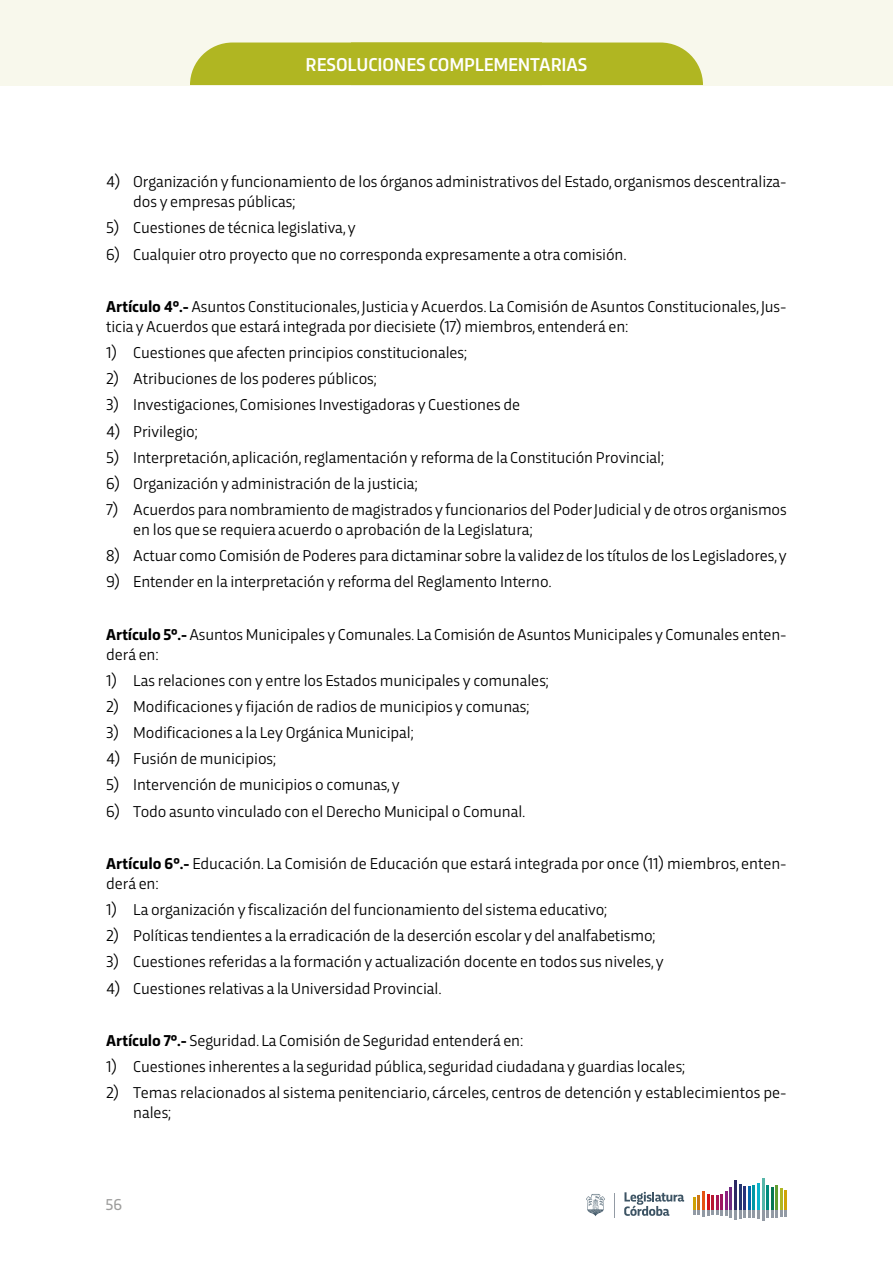
<style>
.page{position:relative;width:893px;height:1263px;background:#fff}
.page>*{position:absolute;margin:0;border:0;box-sizing:border-box;transform-origin:0 0}
.t1{font:500 19.5px "Trasandina";letter-spacing:-.005em;color:#fff}
.t2{font:16.5px/19.8px "Trasandina";letter-spacing:-.005em;color:#000}
.t3{font:16.5px "Trasandina";color:#9d9d9c}
.s1{font-weight:700}
</style>
<div class="page">
<hr style="left:730px;top:1187px;width:2px;height:23px;background:#6f2b82">
<hr style="left:734px;top:1179px;width:3px;height:31px;background:#2d2964">
<hr style="left:739px;top:1184px;width:2px;height:26px;background:#263670">
<hr style="left:743px;top:1186px;width:3px;height:24px;background:#28337b">
<hr style="left:748px;top:1186px;width:2px;height:24px;background:#0267ae">
<hr style="left:753px;top:1185px;width:2px;height:25px;background:#0098a4">
<hr style="left:757px;top:1183px;width:3px;height:27px;background:#0ab1cc">
<hr style="left:762px;top:1178px;width:2px;height:32px;background:#57b6a9">
<hr style="left:766px;top:1185px;width:3px;height:25px;background:#008b7c">
<hr style="left:771px;top:1187px;width:2px;height:23px;background:#077651">
<hr style="left:776px;top:1185px;width:2px;height:25px;background:#609d31">
<hr style="left:780px;top:1188px;width:2px;height:22px;background:#b0b622">
<hr style="left:785px;top:1190px;width:2px;height:20px;background:#cfa305">
<svg style="left:693px;top:1191px;width:94px;height:29px"></svg>
<svg style="left:624px;top:1192px;width:60px;height:24px"></svg>
<svg style="left:586px;top:1194px;width:19px;height:22px"></svg>
<svg style="left:614px;top:1193px;width:1px;height:25px"></svg>
<div style="left:0;top:0;width:893px;height:85px;background:#f8f8ec"></div>
<div style="left:190px;top:43px;width:513px;height:42px;background:#b0b622"></div>
<p class="t1" style="left:305px;top:50px;width:283px">RESOLUCIONES COMPLEMENTARIAS</p>
<p class="t2" style="left:133px;top:171px;width:655px;text-indent:-27px">4) Organización y funcionamiento de los órganos administrativos del Estado, organismos descentraliza&shy;dos y empresas públicas;</p>
<p class="t2" style="left:106px;top:217px;width:251px">5) Cuestiones de técnica legislativa, y</p>
<p class="t2" style="left:106px;top:243px;width:522px">6) Cualquier otro proyecto que no corresponda expresamente a otra comisión.</p>
<p class="t2" style="left:106px;top:295px;width:682px"><span class="s1">Artículo 4º.-</span> Asuntos Constitucionales, Justicia y Acuerdos. La Comisión de Asuntos Constitucionales, Jus&shy;ticia y Acuerdos que estará integrada por diecisiete (17) miembros, entenderá en:</p>
<p class="t2" style="left:106px;top:341px;width:362px">1) Cuestiones que afecten principios constitucionales;</p>
<p class="t2" style="left:106px;top:367px;width:272px">2) Atribuciones de los poderes públicos;</p>
<p class="t2" style="left:106px;top:394px;width:415px">3) Investigaciones, Comisiones Investigadoras y Cuestiones de</p>
<p class="t2" style="left:106px;top:420px;width:93px">4) Privilegio;</p>
<p class="t2" style="left:106px;top:446px;width:559px">5) Interpretación, aplicación, reglamentación y reforma de la Constitución Provincial;</p>
<p class="t2" style="left:106px;top:472px;width:313px">6) Organización y administración de la justicia;</p>
<p class="t2" style="left:133px;top:498px;width:655px;text-indent:-27px">7) Acuerdos para nombramiento de magistrados y funcionarios del Poder Judicial y de otros organismos en los que se requiera acuerdo o aprobación de la Legislatura;</p>
<p class="t2" style="left:106px;top:544px;width:682px">8) Actuar como Comisión de Poderes para dictaminar sobre la validez de los títulos de los Legisladores, y</p>
<p class="t2" style="left:106px;top:571px;width:447px">9) Entender en la interpretación y reforma del Reglamento Interno.</p>
<p class="t2" style="left:106px;top:623px;width:682px"><span class="s1">Artículo 5º.-</span> Asuntos Municipales y Comunales. La Comisión de Asuntos Municipales y Comunales enten&shy;derá en:</p>
<p class="t2" style="left:106px;top:669px;width:444px">1) Las relaciones con y entre los Estados municipales y comunales;</p>
<p class="t2" style="left:106px;top:695px;width:424px">2) Modificaciones y fijación de radios de municipios y comunas;</p>
<p class="t2" style="left:106px;top:721px;width:309px">3) Modificaciones a la Ley Orgánica Municipal;</p>
<p class="t2" style="left:106px;top:747px;width:171px">4) Fusión de municipios;</p>
<p class="t2" style="left:106px;top:774px;width:295px">5) Intervención de municipios o comunas, y</p>
<p class="t2" style="left:106px;top:800px;width:421px">6) Todo asunto vinculado con el Derecho Municipal o Comunal.</p>
<p class="t2" style="left:106px;top:852px;width:682px"><span class="s1">Artículo 6º.-</span> Educación. La Comisión de Educación que estará integrada por once (11) miembros, enten&shy;derá en:</p>
<p class="t2" style="left:106px;top:898px;width:502px">1) La organización y fiscalización del funcionamiento del sistema educativo;</p>
<p class="t2" style="left:106px;top:924px;width:551px">2) Políticas tendientes a la erradicación de la deserción escolar y del analfabetismo;</p>
<p class="t2" style="left:106px;top:951px;width:559px">3) Cuestiones referidas a la formación y actualización docente en todos sus niveles, y</p>
<p class="t2" style="left:106px;top:977px;width:337px">4) Cuestiones relativas a la Universidad Provincial.</p>
<p class="t2" style="left:106px;top:1029px;width:419px"><span class="s1">Artículo 7º.-</span> Seguridad. La Comisión de Seguridad entenderá en:</p>
<p class="t2" style="left:106px;top:1055px;width:580px">1) Cuestiones inherentes a la seguridad pública, seguridad ciudadana y guardias locales;</p>
<p class="t2" style="left:133px;top:1081px;width:655px;text-indent:-27px">2) Temas relacionados al sistema penitenciario, cárceles, centros de detención y establecimientos pe&shy;nales;</p>
<p class="t3" style="left:105px;top:1192px;width:18px">56</p>
</div>
